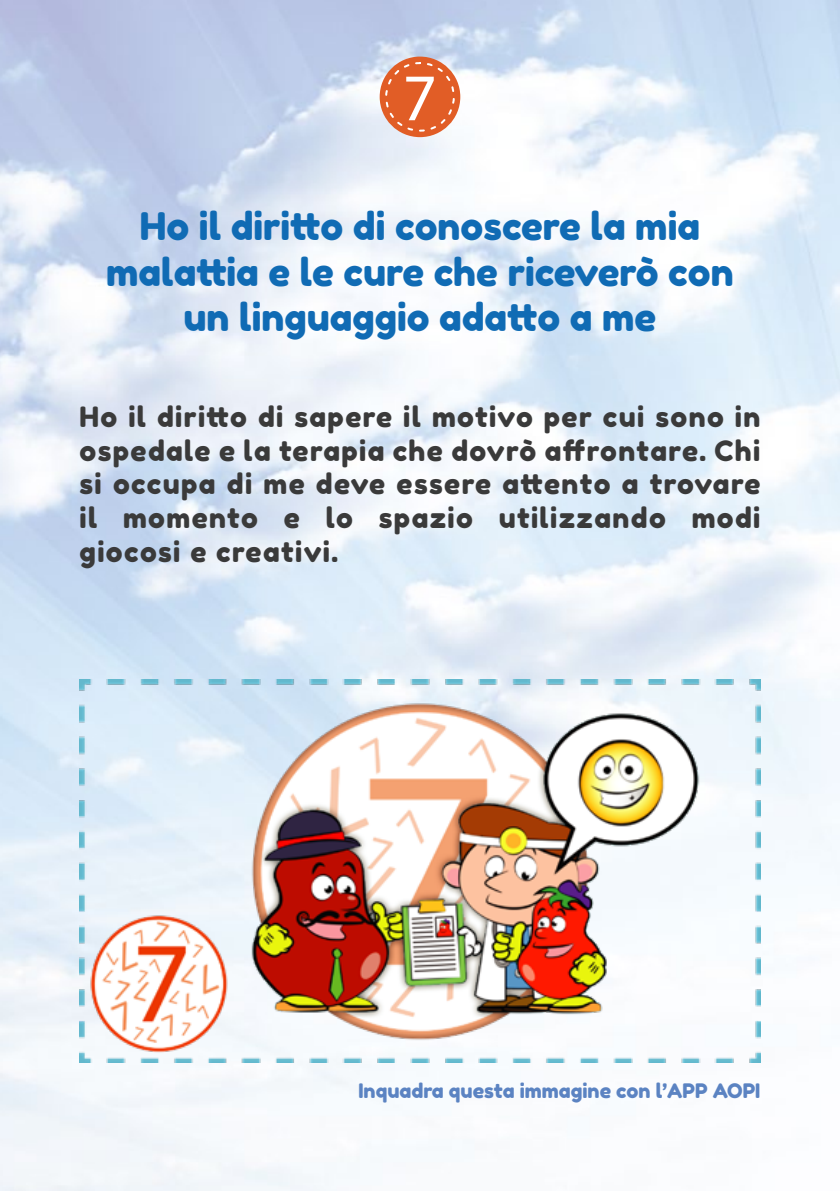
<style>
.page{position:relative;width:840px;height:1191px;background:#fff}
.page>*{position:absolute;margin:0;border:0;box-sizing:border-box;transform-origin:0 0}
.t1{font:67px "Myriad Pro";color:#fff}
.t2{font:38px/45.6px "Fredoka One";color:#106bb4;text-align:center}
.t3{font:28px/33.6px "Fredoka One";letter-spacing:.05em;color:#3a3a3a;text-align:justify}
.t4{font:20px "Fredoka One";color:#5b83c2}
</style>
<div class="page">
<img style="left:0;top:0;width:839px;height:1191px">
<div style="left:379px;top:57px;width:81px;height:80px;background:#e15d26;border-radius:50%"></div>
<div style="left:385px;top:62px;width:69px;height:70px;border:2px dashed #fff;border-radius:50%"></div>
<img style="left:79px;top:679px;width:681px;height:383px">
<h1 class="t1" style="left:402px;top:56px;width:36px">7</h1>
<h2 class="t2" style="left:106px;top:203px;width:628px">Ho il diritto di conoscere la mia malattia e le cure che riceverò con un linguaggio adatto a me</h2>
<p class="t3" style="left:79px;top:400px;width:682px">Ho il diritto di sapere il motivo per cui sono in ospedale e la terapia che dovrò affrontare. Chi si occupa di me deve essere attento a trovare il momento e lo spazio utilizzando modi giocosi e creativi.</p>
<p class="t4" style="left:358px;top:1078px;width:403px">Inquadra questa immagine con l’APP AOPI</p>
</div>
